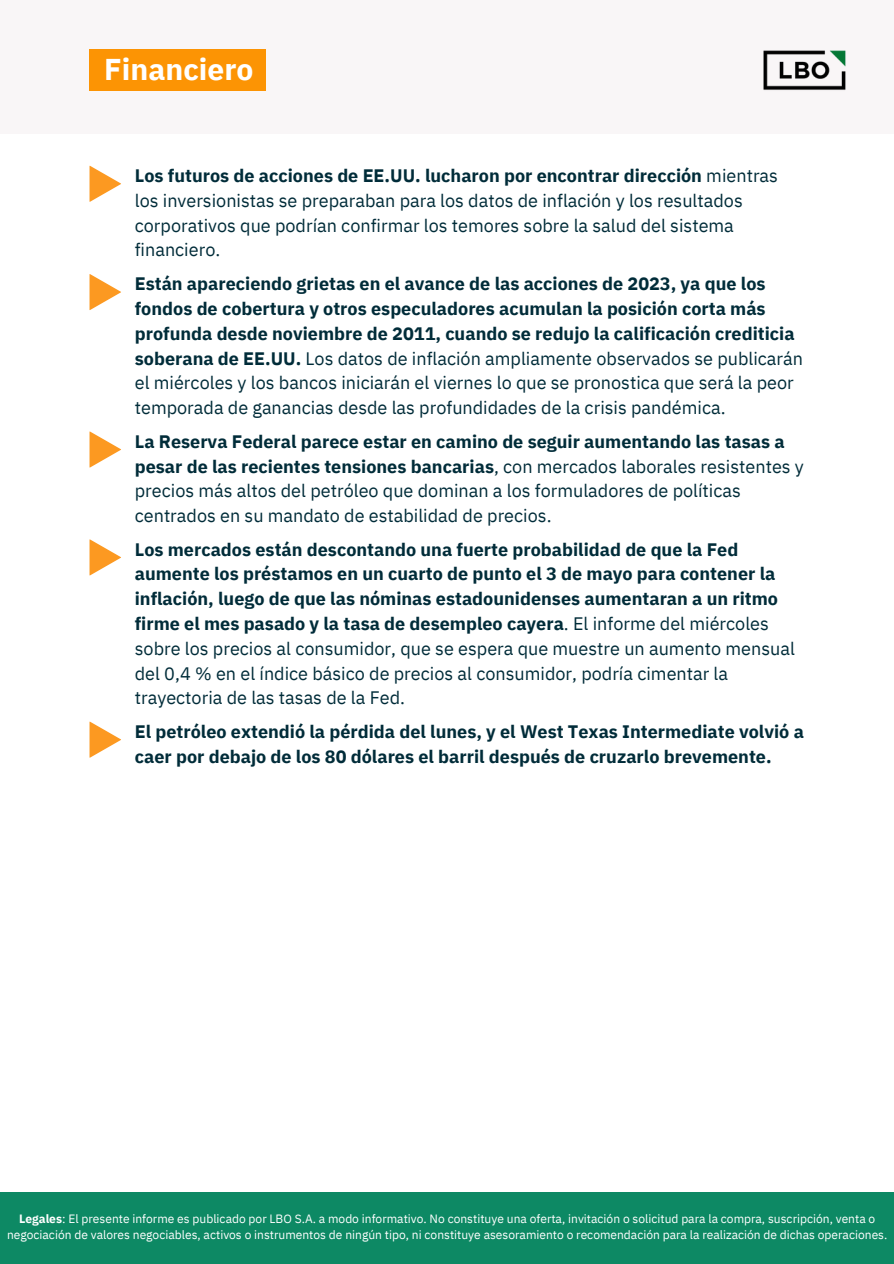
<style>
.page{position:relative;width:894px;height:1264px;background:#fff}
.page>*{position:absolute;margin:0;border:0;box-sizing:border-box;transform-origin:0 0}
.t1{font:700 30px "IBM Plex Sans";color:#fff}
.t2{font:700 18px/24.8px "IBM Plex Sans";color:#002c39}
.t3{font:18px/24.8px "IBM Plex Sans";color:#002c39}
.t4{font:12px/16px "IBM Plex Sans";color:#fff;text-align:center}
.s1{font-weight:700}
.s2{font-weight:400}
</style>
<div class="page">
<div style="left:0;top:0;width:892px;height:133px;background:#f9f6f7"></div>
<div style="left:89px;top:49px;width:176px;height:42px;background:#fc9404"></div>
<svg style="left:89px;top:166px;width:32px;height:36px"></svg>
<div style="left:0;top:1192px;width:893px;height:71px;background:#0d8964"></div>
<svg style="left:89px;top:431px;width:32px;height:36px"></svg>
<svg style="left:89px;top:274px;width:32px;height:36px"></svg>
<img style="left:763px;top:50px;width:83px;height:40px">
<svg style="left:89px;top:539px;width:32px;height:36px"></svg>
<svg style="left:89px;top:721px;width:32px;height:36px"></svg>
<h1 class="t1" style="left:104px;top:49px;width:151px">Financiero</h1>
<p class="t3" style="left:135px;top:163px;width:644px"><span class="s1">Los futuros de acciones de EE.UU. lucharon por encontrar dirección</span> mientras los inversionistas se preparaban para los datos de inflación y los resultados corporativos que podrían confirmar los temores sobre la salud del sistema financiero.</p>
<p class="t2" style="left:135px;top:271px;width:669px">Están apareciendo grietas en el avance de las acciones de 2023, ya que los fondos de cobertura y otros especuladores acumulan la posición corta más profunda desde noviembre de 2011, cuando se redujo la calificación crediticia soberana de EE.UU. <span class="s2">Los datos de inflación ampliamente observados se publicarán el miércoles y los bancos iniciarán el viernes lo que se pronostica que será la peor temporada de ganancias desde las profundidades de la crisis pandémica.</span></p>
<p class="t3" style="left:135px;top:428px;width:670px"><span class="s1">La Reserva Federal parece estar en camino de seguir aumentando las tasas a pesar de las recientes tensiones bancarias</span>, con mercados laborales resistentes y precios más altos del petróleo que dominan a los formuladores de políticas centrados en su mandato de estabilidad de precios.</p>
<p class="t2" style="left:135px;top:536px;width:661px">Los mercados están descontando una fuerte probabilidad de que la Fed aumente los préstamos en un cuarto de punto el 3 de mayo para contener la inflación, luego de que las nóminas estadounidenses aumentaran a un ritmo firme el mes pasado y la tasa de desempleo cayera<span class="s2">. El informe del miércoles sobre los precios al consumidor, que se espera que muestre un aumento mensual del 0,4 % en el índice básico de precios al consumidor, podría cimentar la trayectoria de las tasas de la Fed.</span></p>
<p class="t2" style="left:135px;top:718px;width:670px">El petróleo extendió la pérdida del lunes, y el West Texas Intermediate volvió a caer por debajo de los 80 dólares el barril después de cruzarlo brevemente.</p>
<p class="t4" style="left:7px;top:1210px;width:881px"><span class="s1">Legales</span>: El presente informe es publicado por LBO S.A. a modo informativo. No constituye una oferta, invitación o solicitud para la compra, suscripción, venta o negociación de valores negociables, activos o instrumentos de ningún tipo, ni constituye asesoramiento o recomendación para la realización de dichas operaciones.</p>
</div>
